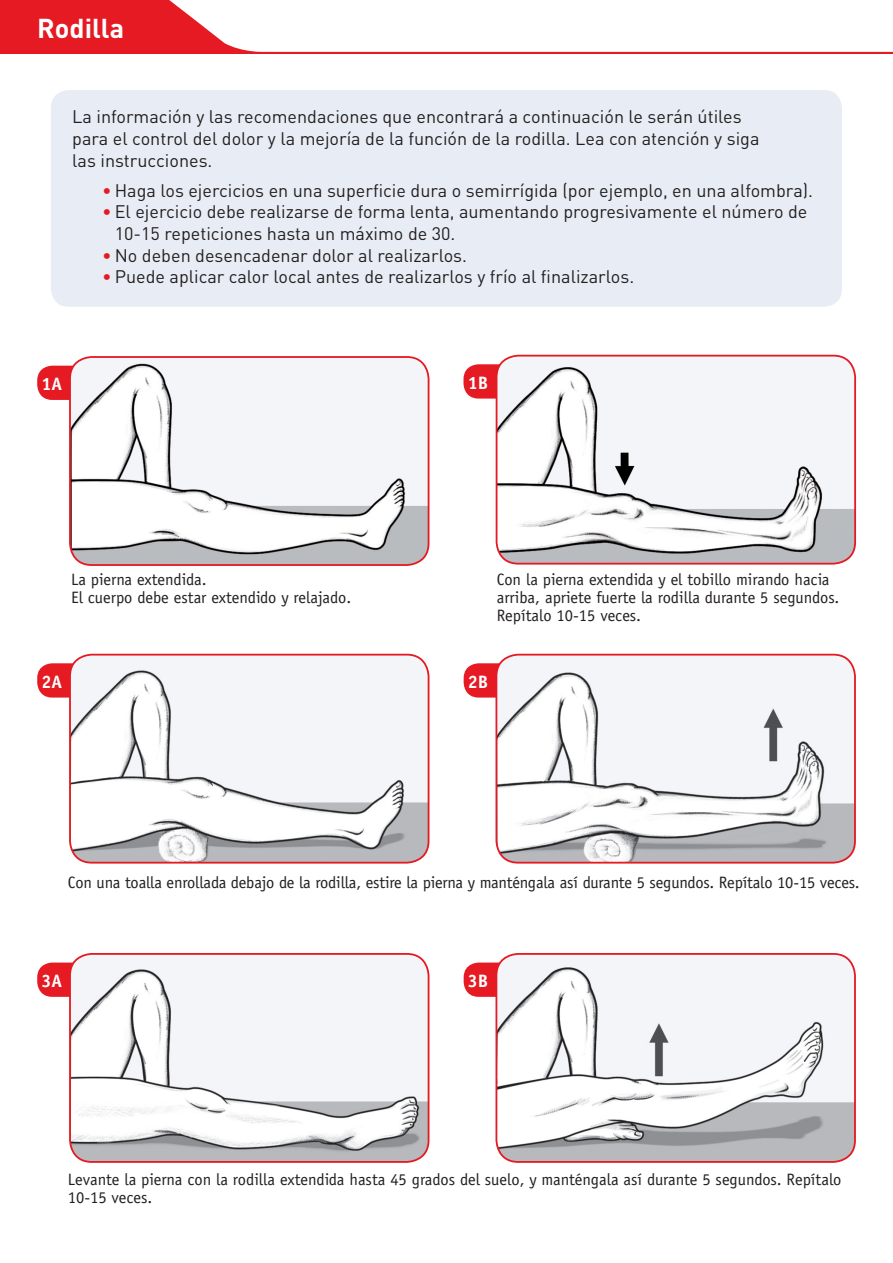
<style>
.page{position:relative;width:893px;height:1263px;background:#fff}
.page>*{position:absolute;margin:0;border:0;box-sizing:border-box;transform-origin:0 0}
.t1{font:700 27px "DIN";color:#fff}
.t2{font:18px/21.6px "DIN";color:#231f20}
.t3{font:700 18px "Officina Sans";color:#fff}
.t4{font:16.5px/18px "Officina Sans";color:#231f20}
.s1{color:#e51a23}
</style>
<div class="page">
<div style="left:37px;top:663px;width:76px;height:34px;background:#e51a23;border-radius:15px"></div>
<div style="left:37px;top:962px;width:76px;height:35px;background:#e51a23;border-radius:15px"></div>
<div style="left:464px;top:663px;width:76px;height:34px;background:#e51a23;border-radius:15px"></div>
<div style="left:464px;top:962px;width:76px;height:35px;background:#e51a23;border-radius:15px"></div>
<svg style="left:70px;top:655px;width:359px;height:208px;fill:#f3f5f9"></svg>
<div style="left:69px;top:654px;width:360px;height:209px;border:2px solid #e51a23;border-radius:22px"></div>
<svg style="left:70px;top:954px;width:359px;height:208px;fill:#f3f5f9"></svg>
<div style="left:69px;top:953px;width:360px;height:210px;border:2px solid #e51a23;border-radius:22px"></div>
<svg style="left:496px;top:655px;width:359px;height:208px;fill:#f3f5f9"></svg>
<div style="left:495px;top:654px;width:361px;height:209px;border:2px solid #e51a23;border-radius:22px"></div>
<svg style="left:496px;top:954px;width:359px;height:208px;fill:#f3f5f9"></svg>
<div style="left:495px;top:953px;width:361px;height:210px;border:2px solid #e51a23;border-radius:22px"></div>
<div style="left:37px;top:366px;width:76px;height:34px;background:#e51a23;border-radius:15px"></div>
<svg style="left:70px;top:357px;width:359px;height:208px;fill:#f3f5f9"></svg>
<img style="left:70px;top:357px;width:22px;height:20px">
<div style="left:69px;top:356px;width:360px;height:210px;border:2px solid #e51a23;border-radius:22px"></div>
<div style="left:463px;top:364px;width:76px;height:35px;background:#e51a23;border-radius:15px"></div>
<img style="left:497px;top:356px;width:358px;height:208px">
<div style="left:496px;top:355px;width:360px;height:210px;border:2px solid #e51a23;border-radius:22px"></div>
<svg style="left:0;top:0;width:893px;height:54px"></svg>
<div style="left:51px;top:90px;width:791px;height:217px;background:#e8edf5;border-radius:18px"></div>
<h1 class="t1" style="left:37px;top:11px;width:88px">Rodilla</h1>
<p class="t2" style="left:72px;top:106px;width:689px">La información y las recomendaciones que encontrará a continuación le serán útiles para el control del dolor y la mejoría de la función de la rodilla. Lea con atención y siga las instrucciones.</p>
<p class="t2" style="left:102px;top:179px;width:712px"><span class="s1">•</span> Haga los ejercicios en una superficie dura o semirrígida (por ejemplo, en una alfombra).</p>
<p class="t2" style="left:115px;top:201px;width:694px;text-indent:-13px"><span class="s1">•</span> El ejercicio debe realizarse de forma lenta, aumentando progresivamente el número de<br>10-15 repeticiones hasta un máximo de 30.</p>
<p class="t2" style="left:102px;top:244px;width:366px"><span class="s1">•</span> No deben desencadenar dolor al realizarlos.</p>
<p class="t2" style="left:102px;top:266px;width:534px"><span class="s1">•</span> Puede aplicar calor local antes de realizarlos y frío al finalizarlos.</p>
<p class="t3" style="left:41px;top:372px;width:22px">1A</p>
<p class="t3" style="left:468px;top:371px;width:22px">1B</p>
<p class="t4" style="left:71px;top:570px;width:282px">La pierna extendida.<br>El cuerpo debe estar extendido y relajado.</p>
<p class="t3" style="left:41px;top:670px;width:22px">2A</p>
<p class="t4" style="left:497px;top:570px;width:344px">Con la pierna extendida y el tobillo mirando hacia arriba, apriete fuerte la rodilla durante 5 segundos.<br>Repítalo 10-15 veces.</p>
<p class="t3" style="left:468px;top:670px;width:22px">2B</p>
<p class="t4" style="left:68px;top:874px;width:793px">Con una toalla enrollada debajo de la rodilla, estire la pierna y manténgala así durante 5 segundos. Repítalo 10-15 veces.</p>
<p class="t3" style="left:41px;top:969px;width:22px">3A</p>
<p class="t3" style="left:468px;top:969px;width:22px">3B</p>
<p class="t4" style="left:68px;top:1170px;width:775px">Levante la pierna con la rodilla extendida hasta 45 grados del suelo, y manténgala así durante 5 segundos. Repítalo<br>10-15 veces.</p>
</div>
